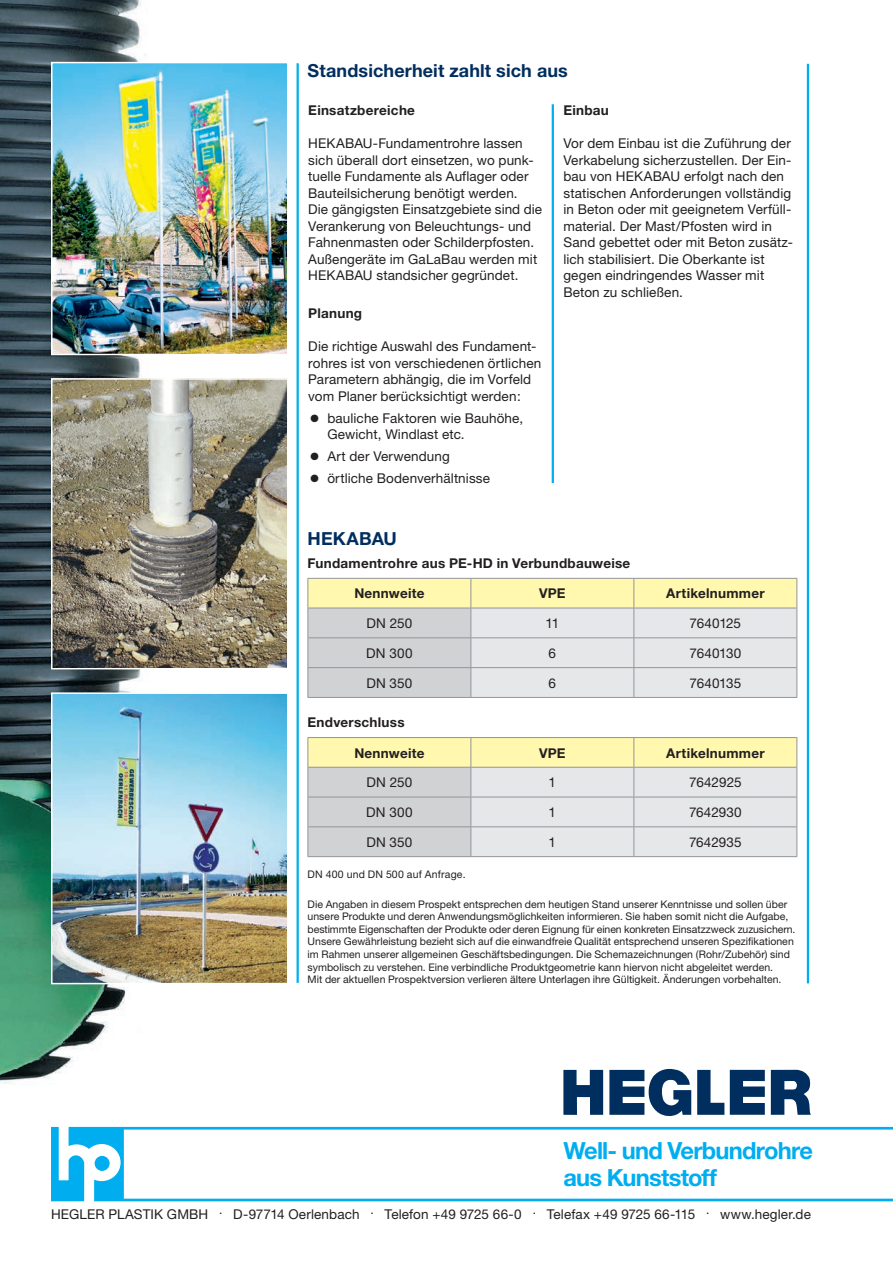
<style>
.page{position:relative;width:893px;height:1263px;background:#fff}
.page>*{position:absolute;margin:0;border:0;box-sizing:border-box;transform-origin:0 0}
.t1{font:700 23.7px "Helvetica Neue";letter-spacing:-.035em;color:#00aeef}
.t2{font:700 18px "Helvetica Neue";letter-spacing:.01em;color:#002e5e}
.t3{font:13.5px/16.5px "Helvetica Neue";letter-spacing:.01em;color:#231f20}
.t4{font:700 13.5px "Helvetica Neue";letter-spacing:.02em;color:#231f20}
.t5{font:13.5px "Helvetica Neue";letter-spacing:-.015em;color:#231f20}
.t6{font:10.5px/12.6px "Helvetica Neue";color:#231f20}
.t7{font:10.5px "Helvetica Neue";letter-spacing:.02em;color:#231f20}
</style>
<div class="page">
<img style="left:0;top:0;width:146px;height:1083px">
<svg style="left:51px;top:1127px;width:18px;height:74px"></svg>
<svg style="left:69px;top:1127px;width:824px;height:74px"></svg>
<svg style="left:730px;top:1070px;width:35px;height:45px"></svg>
<svg style="left:563px;top:1070px;width:40px;height:45px"></svg>
<svg style="left:609px;top:1068px;width:82px;height:49px"></svg>
<svg style="left:697px;top:1070px;width:27px;height:45px"></svg>
<svg style="left:771px;top:1070px;width:40px;height:45px"></svg>
<hr style="left:807px;top:64px;width:2px;height:919px;background:#00aeef">
<hr style="left:297px;top:63px;width:2px;height:920px;background:#00aeef">
<hr style="left:552px;top:104px;width:2px;height:379px;background:#00aeef">
<svg style="left:308px;top:578px;width:490px;height:119px"></svg>
<hr style="left:308px;top:697px;width:163px;height:1px;background:#939598">
<hr style="left:471px;top:697px;width:163px;height:1px;background:#939598">
<hr style="left:634px;top:697px;width:163px;height:1px;background:#939598">
<svg style="left:308px;top:737px;width:490px;height:120px"></svg>
<hr style="left:308px;top:856px;width:163px;height:1px;background:#939598">
<hr style="left:471px;top:856px;width:163px;height:1px;background:#939598">
<hr style="left:634px;top:856px;width:163px;height:1px;background:#939598">
<img style="left:54px;top:65px;width:232px;height:287px">
<div style="left:51px;top:62px;width:238px;height:293px;border:2px solid #fff"></div>
<img style="left:54px;top:381px;width:232px;height:285px">
<div style="left:51px;top:378px;width:238px;height:291px;border:2px solid #fff"></div>
<img style="left:54px;top:695px;width:232px;height:286px">
<div style="left:51px;top:692px;width:238px;height:292px;border:2px solid #fff"></div>
<p class="t2" style="left:308px;top:60px;width:262px">Standsicherheit zahlt sich aus</p>
<p class="t4" style="left:308px;top:102px;width:108px">Einsatzbereiche</p>
<p class="t3" style="left:308px;top:135px;width:235px">HEKABAU-Fundamentrohre lassen sich überall dort einsetzen, wo punk&shy;tuelle Fundamente als Auflager oder Bauteilsicherung benötigt werden.<br>Die gängigsten Einsatzgebiete sind die Verankerung von Beleuchtungs- und Fahnenmasten oder Schilderpfosten.</p>
<p class="t3" style="left:308px;top:250px;width:230px">Außengeräte im GaLaBau werden mit<br>HEKABAU standsicher gegründet.</p>
<p class="t4" style="left:308px;top:305px;width:55px">Planung</p>
<p class="t3" style="left:308px;top:338px;width:235px">Die richtige Auswahl des Fundament&shy;rohres ist von verschiedenen örtlichen Parametern abhängig, die im Vorfeld vom Planer berücksichtigt werden:</p>
<p class="t3" style="left:327px;top:409px;width:197px;text-indent:-17px">● bauliche Faktoren wie Bauhöhe,<br>Gewicht, Windlast etc.</p>
<p class="t3" style="left:310px;top:448px;width:141px">● Art der Verwendung</p>
<p class="t3" style="left:310px;top:470px;width:181px">● örtliche Bodenverhältnisse</p>
<p class="t4" style="left:563px;top:102px;width:47px">Einbau</p>
<p class="t3" style="left:563px;top:135px;width:231px">Vor dem Einbau ist die Zuführung der Verkabelung sicherzustellen. Der Ein&shy;bau von HEKABAU erfolgt nach den statischen Anforderungen vollständig in Beton oder mit geeignetem Verfüll&shy;material. Der Mast/Pfosten wird in Sand gebettet oder mit Beton zusätz&shy;lich stabilisiert. Die Oberkante ist gegen eindringendes Wasser mit Beton zu schließen.</p>
<p class="t2" style="left:308px;top:528px;width:91px">HEKABAU</p>
<p class="t4" style="left:308px;top:555px;width:324px">Fundamentrohre aus PE-HD in Verbundbauweise</p>
<p class="t4" style="left:354px;top:585px;width:72px">Nennweite</p>
<p class="t4" style="left:539px;top:585px;width:28px">VPE</p>
<p class="t4" style="left:666px;top:585px;width:100px">Artikelnummer</p>
<p class="t3" style="left:367px;top:615px;width:47px">DN 250</p>
<p class="t3" style="left:545px;top:615px;width:15px">11</p>
<p class="t5" style="left:690px;top:615px;width:53px">7640125</p>
<p class="t3" style="left:366px;top:645px;width:48px">DN 300</p>
<p class="t3" style="left:549px;top:645px;width:9px">6</p>
<p class="t3" style="left:689px;top:645px;width:53px">7640130</p>
<p class="t3" style="left:366px;top:675px;width:47px">DN 350</p>
<p class="t3" style="left:549px;top:675px;width:9px">6</p>
<p class="t3" style="left:689px;top:675px;width:53px">7640135</p>
<p class="t4" style="left:308px;top:714px;width:99px">Endverschluss</p>
<p class="t4" style="left:354px;top:744px;width:72px">Nennweite</p>
<p class="t4" style="left:539px;top:744px;width:28px">VPE</p>
<p class="t4" style="left:666px;top:744px;width:100px">Artikelnummer</p>
<p class="t3" style="left:367px;top:774px;width:47px">DN 250</p>
<p class="t3" style="left:549px;top:774px;width:9px">1</p>
<p class="t3" style="left:689px;top:774px;width:54px">7642925</p>
<p class="t3" style="left:366px;top:804px;width:48px">DN 300</p>
<p class="t3" style="left:549px;top:804px;width:9px">1</p>
<p class="t3" style="left:689px;top:804px;width:54px">7642930</p>
<p class="t3" style="left:366px;top:834px;width:47px">DN 350</p>
<p class="t3" style="left:549px;top:834px;width:9px">1</p>
<p class="t3" style="left:689px;top:834px;width:54px">7642935</p>
<p class="t7" style="left:308px;top:868px;width:160px">DN 400 und DN 500 auf Anfrage.</p>
<p class="t6" style="left:308px;top:897px;width:489px">Die Angaben in diesem Prospekt entsprechen dem heutigen Stand unserer Kenntnisse und sollen über unsere Produkte und deren Anwendungsmöglichkeiten informieren. Sie haben somit nicht die Aufgabe, bestimmte Eigenschaften der Produkte oder deren Eignung für einen konkreten Einsatzzweck zuzusichern.<br>Unsere Gewährleistung bezieht sich auf die einwandfreie Qualität entsprechend unseren Spezifikationen im Rahmen unserer allgemeinen Geschäftsbedingungen. Die Schemazeichnungen (Rohr/Zubehör) sind symbolisch zu verstehen. Eine verbindliche Produktgeometrie kann hiervon nicht abgeleitet werden.<br>Mit der aktuellen Prospektversion verlieren ältere Unterlagen ihre Gültigkeit. Änderungen vorbehalten.</p>
<p class="t1" style="left:563px;top:1136px;width:251px">Well- und Verbundrohre</p>
<p class="t1" style="left:563px;top:1163px;width:155px">aus Kunststoff</p>
<p class="t3" style="left:51px;top:1205px;width:761px">HEGLER PLASTIK GMBH <sup>.</sup> D-97714 Oerlenbach <sup>.</sup> Telefon +49 9725 66-0 <sup>.</sup> Telefax +49 9725 66-115 <sup>.</sup> www.hegler.de</p>
</div>
